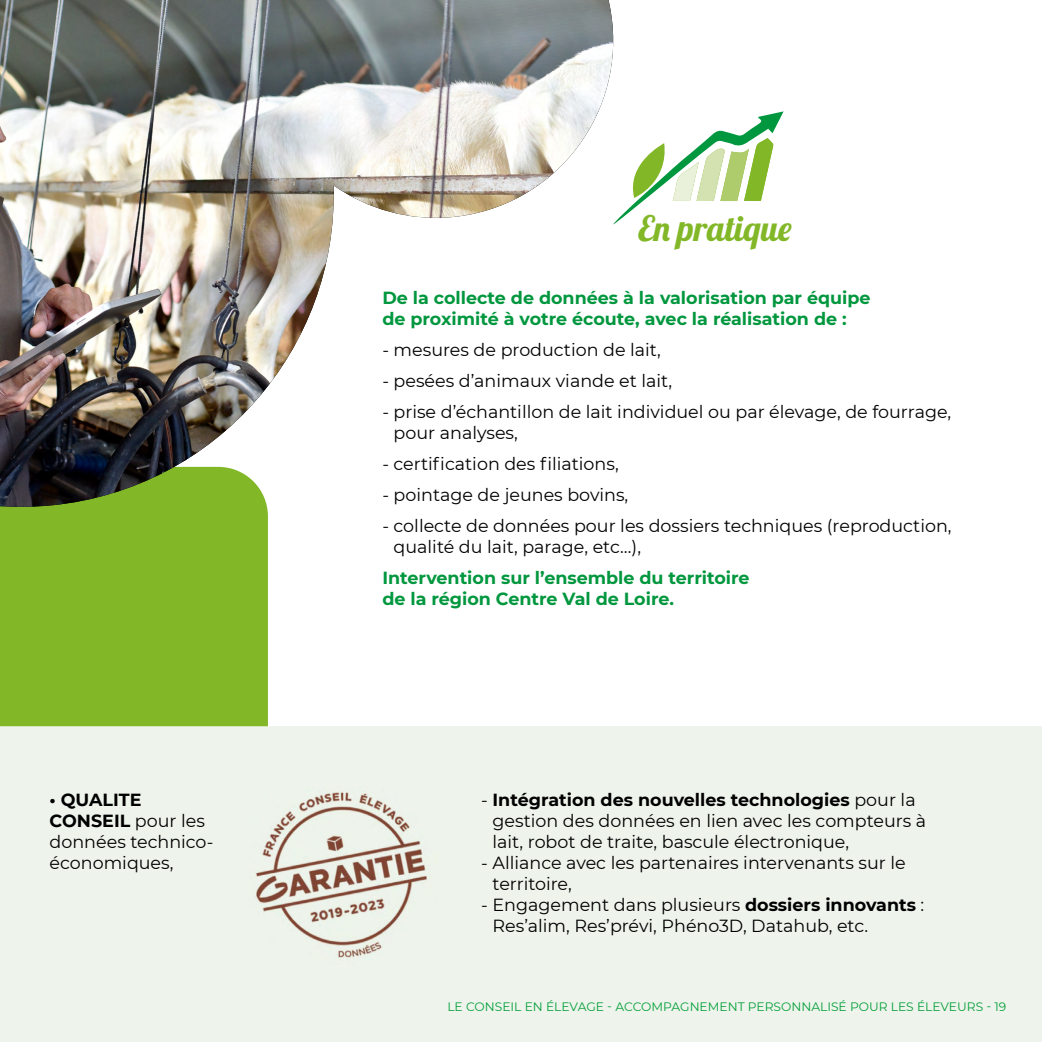
<style>
.page{position:relative;width:1042px;height:1042px;background:#fff}
.page>*{position:absolute;margin:0;border:0;box-sizing:border-box;transform-origin:0 0}
.t1{font:35px "Lobster 1.4";color:#82b827}
.t2{font:17.5px/21px "Montserrat";color:#000}
.t3{font:700 17.5px/21px "Montserrat";color:#00973e}
.t4{font:12.25px "Montserrat";color:#059f3a}
.s1{font-weight:700}
</style>
<div class="page">
<div style="left:0;top:726px;width:1042px;height:316px;background:#eef4ec"></div>
<div style="left:0;top:522px;width:268px;height:204px;background:#82b827"></div>
<div style="left:0;top:507px;width:268px;height:15px;background:#82b827"></div>
<img style="left:0;top:0;width:614px;height:507px">
<svg style="left:613px;top:111px;width:170px;height:114px"></svg>
<img style="left:256px;top:792px;width:171px;height:166px">
<h1 class="t1" style="left:638px;top:206px;width:155px">En pratique</h1>
<p class="t3" style="left:382px;top:287px;width:490px">De la collecte de données à la valorisation par équipe de proximité à votre écoute, avec la réalisation de :</p>
<p class="t2" style="left:382px;top:339px;width:280px">- mesures de production de lait,</p>
<p class="t2" style="left:382px;top:370px;width:291px">- pesées d’animaux viande et lait,</p>
<p class="t2" style="left:394px;top:401px;width:559px;text-indent:-11px">- prise d’échantillon de lait individuel ou par élevage, de fourrage, pour analyses,</p>
<p class="t2" style="left:382px;top:452px;width:238px">- certification des filiations,</p>
<p class="t2" style="left:382px;top:483px;width:247px">- pointage de jeunes bovins,</p>
<p class="t2" style="left:394px;top:514px;width:559px;text-indent:-11px">- collecte de données pour les dossiers techniques (reproduction, qualité du lait, parage, etc…),</p>
<p class="t3" style="left:382px;top:566px;width:369px">Intervention sur l’ensemble du territoire de la région Centre Val de Loire.</p>
<p class="t2" style="left:50px;top:788px;width:165px"><span class="s1">• QUALITE<br>CONSEIL</span> pour les données technico&shy;économiques,</p>
<p class="t2" style="left:492px;top:788px;width:435px;text-indent:-11px">- <span class="s1">Intégration des nouvelles technologies</span> pour la gestion des données en lien avec les compteurs à lait, robot de traite, bascule électronique,</p>
<p class="t2" style="left:492px;top:851px;width:415px;text-indent:-11px">- Alliance avec les partenaires intervenants sur le territoire,</p>
<p class="t2" style="left:492px;top:893px;width:433px;text-indent:-11px">- Engagement dans plusieurs <span class="s1">dossiers innovants</span> :<br>Res’alim, Res’prévi, Phéno3D, Datahub, etc.</p>
<p class="t4" style="left:447px;top:998px;width:560px">LE CONSEIL EN ÉLEVAGE - ACCOMPAGNEMENT PERSONNALISÉ POUR LES ÉLEVEURS - 19</p>
</div>
